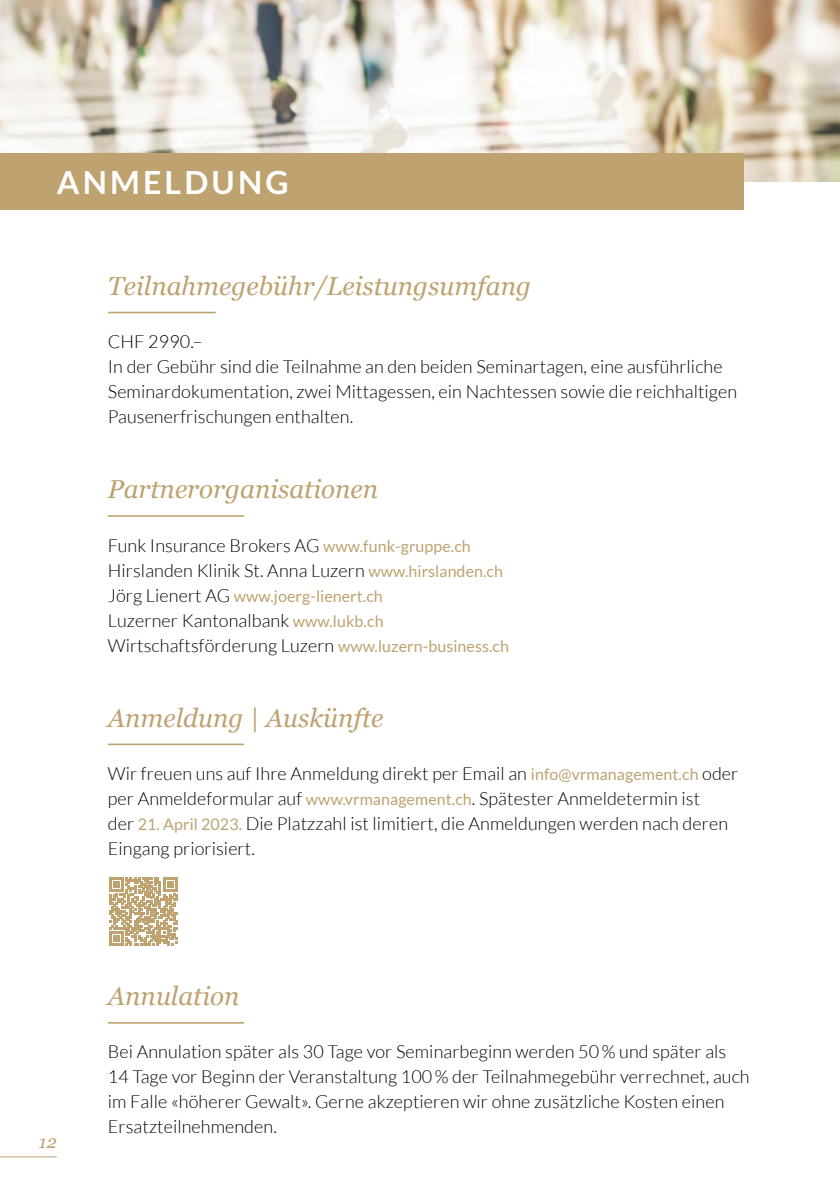
<style>
.page{position:relative;width:840px;height:1191px;background:#fff}
.page>*{position:absolute;margin:0;border:0;box-sizing:border-box;transform-origin:0 0}
.Haupttitel{font:700 32px "Lato";letter-spacing:.1em;color:#fff}
.Untertitel_Gold{font:italic 26px "Georgia";color:#bea270}
.Grundschrift{font:300 18px/25px "Lato";letter-spacing:.005em;color:#000}
.Grundschrift-2{font:italic 18px "Georgia";color:#bea270}
.Grundschrift-3{font:16px "Lato";letter-spacing:.005em;color:#bea270}
.s1{font-weight:400;font-size:16px;color:#bea270}
.s2{font-weight:300;font-size:18px;color:#000}
</style>
<div class="page">
<img style="left:0;top:0;width:839px;height:181px">
<svg style="left:109px;top:877px;width:68px;height:68px"></svg>
<hr style="left:108px;top:312px;width:107px;height:1px;background:#bea270">
<hr style="left:108px;top:515px;width:136px;height:2px;background:#bea270">
<hr style="left:108px;top:743px;width:136px;height:2px;background:#bea270">
<hr style="left:108px;top:1022px;width:136px;height:1px;background:#bea270">
<div style="left:0;top:153px;width:743px;height:57px;background:#bea270"></div>
<hr style="left:0;top:1156px;width:57px;height:1px;background:#bea270">
<p class="Haupttitel" style="left:57px;top:164px;width:233px">ANMELDUNG</p>
<p class="Untertitel_Gold" style="left:108px;top:267px;width:424px">Teilnahmegebühr/Leistungsumfang</p>
<p class="Grundschrift" style="left:108px;top:329px;width:96px">CHF 2990.–</p>
<p class="Grundschrift" style="left:108px;top:354px;width:630px">In der Gebühr sind die Teilnahme an den beiden Seminartagen, eine ausführliche<br>Seminardokumentation, zwei Mittagessen, ein Nachtessen sowie die reichhaltigen<br>Pausenerfrischungen enthalten.</p>
<p class="Untertitel_Gold" style="left:108px;top:470px;width:271px">Partnerorganisationen</p>
<p class="Grundschrift" style="left:108px;top:532px;width:364px">Funk Insurance Brokers AG <span class="s1">www.funk-gruppe.ch</span></p>
<p class="Grundschrift" style="left:108px;top:557px;width:396px">Hirslanden Klinik St. Anna Luzern <span class="s1">www.hirslanden.ch</span></p>
<p class="Grundschrift-3" style="left:108px;top:587px;width:276px"><span class="s2">Jörg Lienert AG</span> www.joerg-lienert.ch</p>
<p class="Grundschrift" style="left:108px;top:607px;width:402px">Luzerner Kantonalbank <span class="s1">www.lukb.ch<br></span>Wirtschaftsförderung Luzern <span class="s1">www.luzern-business.ch</span></p>
<p class="Untertitel_Gold" style="left:108px;top:698px;width:277px">Anmeldung | Auskünfte</p>
<p class="Grundschrift" style="left:108px;top:761px;width:631px">Wir freuen uns auf Ihre Anmeldung direkt per Email an <span class="s1">info@vrmanagement.ch</span> oder per Anmeldeformular auf <span class="s1">www.vrmanagement.ch</span>. Spätester Anmeldetermin ist<br>der <span class="s1">21. April 2023.</span> Die Platzzahl ist limitiert, die Anmeldungen werden nach deren Eingang priorisiert.</p>
<p class="Grundschrift-2" style="left:39px;top:1128px;width:19px">12</p>
<p class="Untertitel_Gold" style="left:108px;top:977px;width:133px">Annulation</p>
<p class="Grundschrift" style="left:108px;top:1039px;width:643px">Bei Annulation später als 30 Tage vor Seminarbeginn werden 50% und später als 14 Tage vor Beginn der Veranstaltung 100% der Teilnahmegebühr verrechnet, auch im Falle «höherer Gewalt». Gerne akzeptieren wir ohne zusätzliche Kosten einen Ersatzteilnehmenden.</p>
</div>
